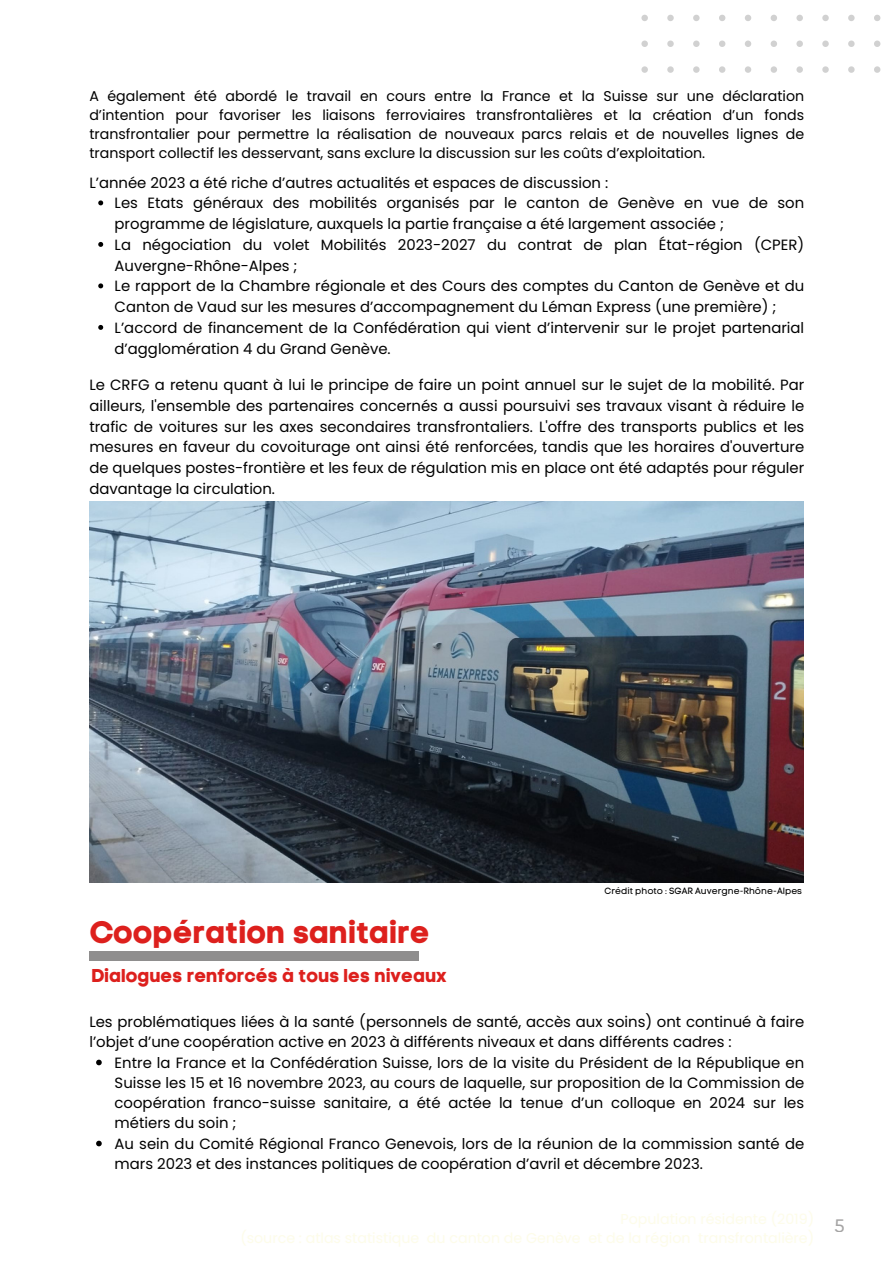
<style>
.page{position:relative;width:894px;height:1264px;background:#fff}
.page>*{position:absolute;margin:0;border:0;box-sizing:border-box;transform-origin:0 0}
.t1{font:31.05px "Code Pro Bold LC";color:#dd201d}
.t2{font:18.6px "Code Pro Bold LC";color:#dd201d}
.t3{font:18px "Marianne";color:#8f8e8e}
.t4{font:14.85px/20.7px "Poppins";color:#000}
.t5{font:14.25px/18.9px "Poppins";color:#000;text-align:justify}
.t6{font:9px "Code Pro Normal LC";color:#000}
</style>
<div class="page">
<svg style="left:641px;top:15px;width:6px;height:6px"></svg>
<svg style="left:667px;top:15px;width:6px;height:6px"></svg>
<svg style="left:693px;top:15px;width:6px;height:6px"></svg>
<svg style="left:719px;top:15px;width:6px;height:6px"></svg>
<svg style="left:745px;top:15px;width:6px;height:6px"></svg>
<svg style="left:770px;top:15px;width:6px;height:6px"></svg>
<svg style="left:796px;top:15px;width:6px;height:6px"></svg>
<svg style="left:822px;top:15px;width:6px;height:6px"></svg>
<svg style="left:848px;top:15px;width:6px;height:6px"></svg>
<svg style="left:641px;top:41px;width:6px;height:6px"></svg>
<svg style="left:667px;top:41px;width:6px;height:6px"></svg>
<svg style="left:693px;top:41px;width:6px;height:6px"></svg>
<svg style="left:719px;top:41px;width:6px;height:6px"></svg>
<svg style="left:745px;top:41px;width:6px;height:6px"></svg>
<svg style="left:770px;top:41px;width:6px;height:6px"></svg>
<svg style="left:796px;top:41px;width:6px;height:6px"></svg>
<svg style="left:822px;top:41px;width:6px;height:6px"></svg>
<svg style="left:848px;top:41px;width:6px;height:6px"></svg>
<svg style="left:641px;top:66px;width:6px;height:7px"></svg>
<svg style="left:667px;top:66px;width:6px;height:7px"></svg>
<svg style="left:693px;top:66px;width:6px;height:7px"></svg>
<svg style="left:719px;top:66px;width:6px;height:7px"></svg>
<svg style="left:745px;top:66px;width:6px;height:7px"></svg>
<svg style="left:770px;top:66px;width:6px;height:7px"></svg>
<svg style="left:796px;top:66px;width:6px;height:7px"></svg>
<svg style="left:822px;top:66px;width:6px;height:7px"></svg>
<svg style="left:848px;top:66px;width:6px;height:7px"></svg>
<svg style="left:874px;top:15px;width:5px;height:6px"></svg>
<svg style="left:874px;top:41px;width:5px;height:6px"></svg>
<svg style="left:874px;top:66px;width:5px;height:7px"></svg>
<img style="left:89px;top:501px;width:714px;height:381px">
<div style="left:89px;top:951px;width:330px;height:9px;background:#8f8e8e"></div>
<svg style="left:98px;top:200px;width:5px;height:5px"></svg>
<svg style="left:98px;top:242px;width:5px;height:5px"></svg>
<svg style="left:98px;top:283px;width:5px;height:5px"></svg>
<svg style="left:98px;top:325px;width:5px;height:5px"></svg>
<svg style="left:96px;top:1059px;width:6px;height:6px"></svg>
<svg style="left:96px;top:1140px;width:6px;height:6px"></svg>
<p class="t5" style="left:89px;top:87px;width:716px">A également été abordé le travail en cours entre la France et la Suisse sur une déclaration d’intention pour favoriser les liaisons ferroviaires transfrontalières et la création d’un fonds transfrontalier pour permettre la réalisation de nouveaux parcs relais et de nouvelles lignes de transport collectif les desservant, sans exclure la discussion sur les coûts d’exploitation.</p>
<p class="t4" style="left:115px;top:172px;width:691px;text-indent:-25px">L’année 2023 a été riche d’autres actualités et espaces de discussion :<br>Les Etats généraux des mobilités organisés par le canton de Genève en vue de son programme de législature, auxquels la partie française a été largement associée ;<br>La négociation du volet Mobilités 2023-2027 du contrat de plan État-région (CPER)<br>Auvergne-Rhône-Alpes ;<br>Le rapport de la Chambre régionale et des Cours des comptes du Canton de Genève et du Canton de Vaud sur les mesures d’accompagnement du Léman Express (une première) ; L’accord de financement de la Confédération qui vient d’intervenir sur le projet partenarial d’agglomération 4 du Grand Genève.</p>
<p class="t4" style="left:89px;top:374px;width:716px;text-align:justify">Le CRFG a retenu quant à lui le principe de faire un point annuel sur le sujet de la mobilité. Par ailleurs, l'ensemble des partenaires concernés a aussi poursuivi ses travaux visant à réduire le trafic de voitures sur les axes secondaires transfrontaliers. L'offre des transports publics et les mesures en faveur du covoiturage ont ainsi été renforcées, tandis que les horaires d'ouverture de quelques postes-frontière et les feux de régulation mis en place ont été adaptés pour réguler davantage la circulation.</p>
<p class="t6" style="left:604px;top:885px;width:199px">Crédit photo : SGAR Auvergne-Rhône-Alpes</p>
<h1 class="t1" style="left:89px;top:913px;width:342px">Coopération sanitaire</h1>
<p class="t2" style="left:91px;top:964px;width:357px">Dialogues renforcés à tous les niveaux</p>
<p class="t4" style="left:89px;top:1011px;width:716px;line-height:20.2px">Les problématiques liées à la santé (personnels de santé, accès aux soins) ont continué à faire l’objet d’une coopération active en 2023 à différents niveaux et dans différents cadres :</p>
<p class="t4" style="left:115px;top:1052px;width:691px;line-height:20.2px">Entre la France et la Confédération Suisse, lors de la visite du Président de la République en Suisse les 15 et 16 novembre 2023, au cours de laquelle, sur proposition de la Commission de coopération franco-suisse sanitaire, a été actée la tenue d’un colloque en 2024 sur les métiers du soin ;<br>Au sein du Comité Régional Franco Genevois, lors de la réunion de la commission santé de mars 2023 et des instances politiques de coopération d’avril et décembre 2023.</p>
<p class="t3" style="left:833px;top:1214px;width:12px">5</p>
</div>
